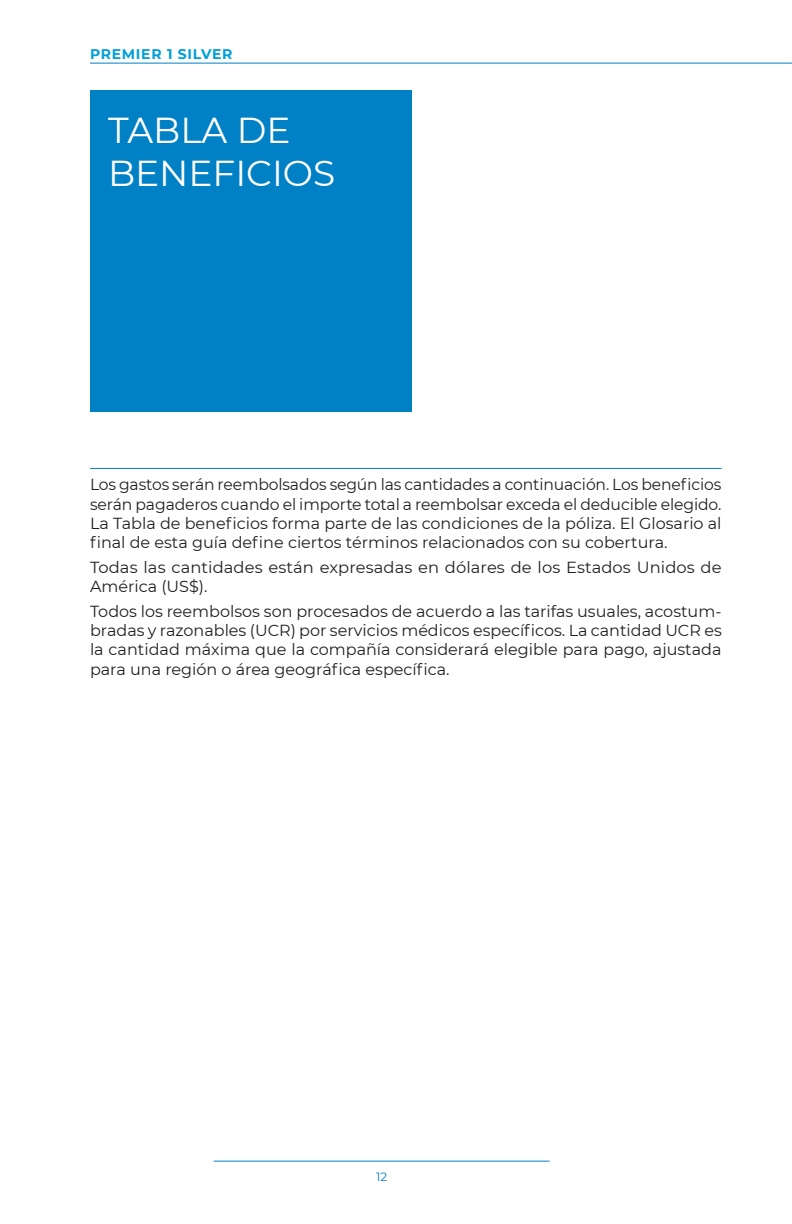
<style>
.page{position:relative;width:792px;height:1224px;background:#fff}
.page>*{position:absolute;margin:0;border:0;box-sizing:border-box;transform-origin:0 0}
.t1{font:36px/43.2px "Montserrat";color:#fff}
.t2{font:16px/19.2px "Montserrat";color:#231f20;text-align:justify}
.t3{font:700 14px "Montserrat";letter-spacing:.05em;color:#009fd8}
.t4{font:12px "Montserrat";color:#0080c5}
</style>
<div class="page">
<hr style="left:90px;top:63px;width:702px;height:1px;background:#0080c5">
<hr style="left:214px;top:1161px;width:336px;height:1px;background:#0080c5">
<hr style="left:90px;top:468px;width:632px;height:1px;background:#0080c5">
<div style="left:90px;top:90px;width:321px;height:321px;background:#0080c5"></div>
<p class="t3" style="left:90px;top:43px;width:144px">PREMIER 1 SILVER</p>
<h1 class="t1" style="left:108px;top:107px;width:229px">TABLA DE<br>BENEFICIOS</h1>
<p class="t2" style="left:90px;top:475px;width:633px">Los gastos serán reembolsados según las cantidades a continuación. Los beneficios serán pagaderos cuando el importe total a reembolsar exceda el deducible elegido.<br>La Tabla de beneficios forma parte de las condiciones de la póliza. El Glosario al final de esta guía define ciertos términos relacionados con su cobertura.</p>
<p class="t2" style="left:90px;top:557px;width:633px">Todas las cantidades están expresadas en dólares de los Estados Unidos de<br>América (US$).</p>
<p class="t2" style="left:90px;top:601px;width:633px">Todos los reembolsos son procesados de acuerdo a las tarifas usuales, acostum&shy;bradas y razonables (UCR) por servicios médicos específicos. La cantidad UCR es la cantidad máxima que la compañía considerará elegible para pago, ajustada para una región o área geográfica específica.</p>
<p class="t4" style="left:376px;top:1169px;width:13px">12</p>
</div>
